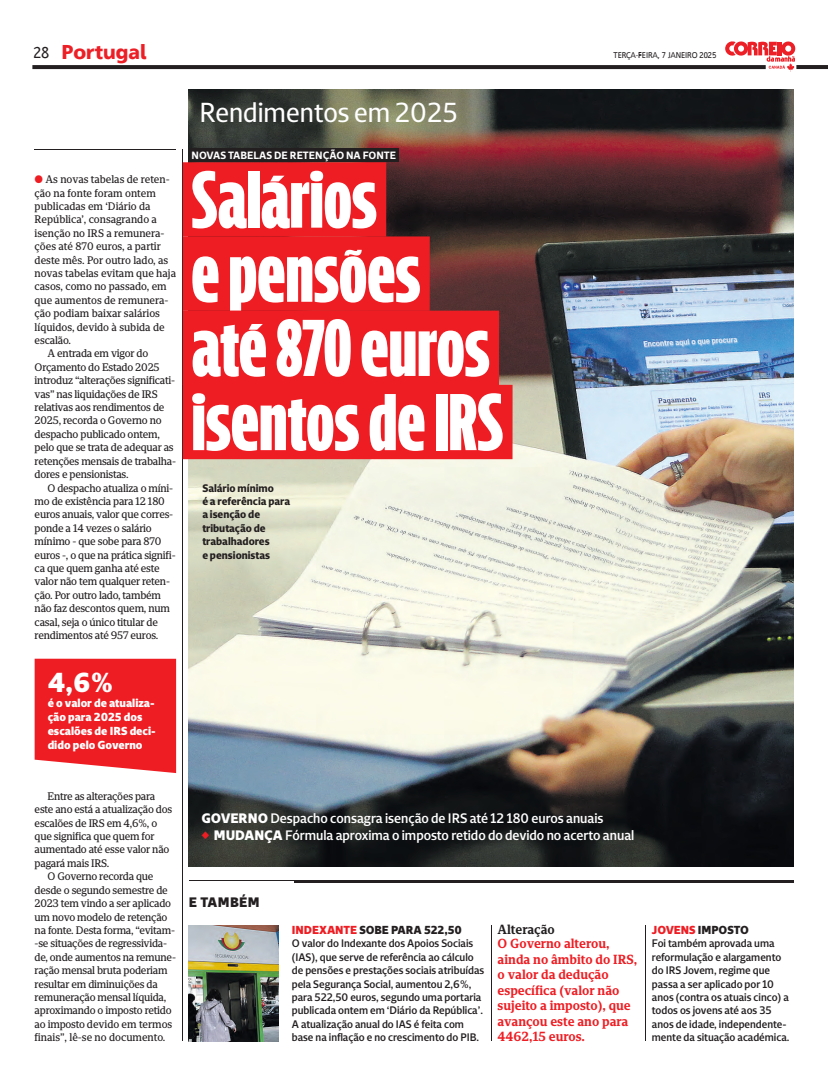
<style>
.page{position:relative;width:828px;height:1080px;background:#fff}
.page>*{position:absolute;margin:0;border:0;box-sizing:border-box;transform-origin:0 0}
.t1{font:700 82.5px/74.2px "Correio Title CM";color:#fff;scale:.96 1}
.t2{font:28.2px "Correio Sans";color:#fff;scale:.96 1}
.t3{font:800 28.2px "Correio Sans";color:#fff;scale:.96 1}
.t4{font:20px "Agan 75";color:#ed1f26;scale:.95 1}
.t5{font:500 14.1px/17.4px "Correio Sans";color:#fff;scale:.96 1}
.t6{font:800 14.1px "Correio Sans";letter-spacing:.025em;color:#231f20;scale:.96 1}
.t7{font:700 13.6px/15.5px "Correio Slab";color:#ee1d23;scale:.96 1}
.t8{font:700 13.6px "Correio Slab";color:#231f20;scale:.96 1}
.t9{font:800 11.9px/14.1px "Correio Sans";color:#fff;scale:.96 1}
.t10{font:800 11.9px "Correio Sans";letter-spacing:-.005em;color:#231f20;scale:.96 1}
.t11{font:11.2px "Correio Slab";letter-spacing:-.02em;color:#231f20;scale:.96 1}
.t12{font:500 11.2px/13.4px "Correio Sans";color:#231f20;scale:.96 1}
.t13{font:11.2px "Correio Slab";color:#231f20;scale:.96 1}
.t14{font:800 11.2px/13.4px "Correio Sans";color:#231f20;scale:.96 1}
.t15{font:700 10.9px "Correio Sans";color:#fff;scale:.96 1}
.t16{font:8.3px "Aan 55";letter-spacing:-.02em;color:#231f20;scale:.91 1}
.s1{font-family:"Talis Regular W00";font-size:19.2px;color:#231f20}
.s2{color:#ee1d23}
.s3{font-weight:800}
</style>
<div class="page">
<svg style="left:32px;top:65px;width:693px;height:4px;background:#272324"></svg>
<svg style="left:725px;top:41px;width:70px;height:31px"></svg>
<hr style="left:796px;top:65px;width:32px;height:4px;background:#231f20">
<img style="left:189px;top:89px;width:604px;height:778px">
<hr style="left:35px;top:149px;width:141px;height:1px;background:#231f20">
<div style="left:35px;top:659px;width:141px;height:114px;background:#ee1d23"></div>
<img style="left:189px;top:926px;width:90px;height:115px">
<hr style="left:182px;top:150px;width:1px;height:891px;background:#231f20">
<hr style="left:491px;top:926px;width:1px;height:115px;background:#231f20">
<hr style="left:645px;top:926px;width:1px;height:115px;background:#231f20">
<hr style="left:294px;top:880px;width:499px;height:3px;background:#231f20">
<hr style="left:189px;top:880px;width:107px;height:1px;background:#231f20">
<div style="left:183px;top:162px;width:203px;height:75px;background:#ee1d23"></div>
<div style="left:183px;top:236px;width:247px;height:75px;background:#ee1d23"></div>
<div style="left:183px;top:311px;width:316px;height:74px;background:#ee1d23"></div>
<div style="left:183px;top:385px;width:330px;height:74px;background:#ee1d23"></div>
<div style="left:189px;top:148px;width:210px;height:14px;background:#231f20"></div>
<svg style="left:202px;top:831px;width:7px;height:8px"></svg>
<h3 class="t4" style="left:33px;top:41px;width:122px"><span class="s1">28</span> Portugal</h3>
<p class="t16" style="left:614px;top:50px;width:114px">TERÇA-FEIRA, 7 JANEIRO 2025</p>
<h2 class="t2" style="left:200px;top:95px;width:270px">Rendimentos em 2025</h2>
<p class="t13" style="left:35px;top:172px;width:142px"><span class="s2">◆</span> As novas tabelas de reten-</p>
<p class="t13" style="left:35px;top:186px;width:128px">ção na fonte foram ontem</p>
<p class="t13" style="left:35px;top:199px;width:122px">publicadas em ‘Diário da</p>
<p class="t13" style="left:35px;top:213px;width:129px">República’, consagrando a</p>
<p class="t13" style="left:35px;top:226px;width:137px">isenção no IRS a remunera-</p>
<p class="t13" style="left:35px;top:239px;width:133px">ções até 870 euros, a partir</p>
<p class="t13" style="left:35px;top:253px;width:141px">deste mês. Por outro lado, as</p>
<p class="t13" style="left:35px;top:266px;width:149px">novas tabelas evitam que haja</p>
<p class="t13" style="left:35px;top:280px;width:139px">casos, como no passado, em</p>
<p class="t13" style="left:35px;top:293px;width:141px">que aumentos de remunera-</p>
<p class="t13" style="left:35px;top:306px;width:132px">ção podiam baixar salários</p>
<p class="t13" style="left:35px;top:320px;width:137px">líquidos, devido à subida de</p>
<p class="t11" style="left:35px;top:333px;width:39px">escalão.</p>
<p class="t11" style="left:48px;top:347px;width:106px">A entrada em vigor do</p>
<p class="t11" style="left:35px;top:360px;width:132px">Orçamento do Estado 2025</p>
<p class="t11" style="left:35px;top:374px;width:148px">introduz “alterações significati-</p>
<p class="t11" style="left:35px;top:387px;width:130px">vas” nas liquidações de IRS</p>
<p class="t11" style="left:35px;top:400px;width:137px">relativas aos rendimentos de</p>
<p class="t11" style="left:35px;top:414px;width:134px">2025, recorda o Governo no</p>
<p class="t11" style="left:35px;top:427px;width:132px">despacho publicado ontem,</p>
<p class="t11" style="left:35px;top:441px;width:146px">pelo que se trata de adequar as</p>
<p class="t11" style="left:35px;top:454px;width:149px">retenções mensais de trabalha-</p>
<p class="t11" style="left:35px;top:467px;width:99px">dores e pensionistas.</p>
<p class="t11" style="left:48px;top:481px;width:132px">O despacho atualiza o míni-</p>
<p class="t11" style="left:35px;top:494px;width:137px">mo de existência para 12 180</p>
<p class="t11" style="left:35px;top:508px;width:146px">euros anuais, valor que corres-</p>
<p class="t11" style="left:35px;top:521px;width:124px">ponde a 14 vezes o salário</p>
<p class="t11" style="left:35px;top:534px;width:134px">mínimo - que sobe para 870</p>
<p class="t11" style="left:35px;top:548px;width:148px">euros -, o que na prática signifi-</p>
<p class="t11" style="left:35px;top:561px;width:132px">ca que quem ganha até este</p>
<p class="t11" style="left:35px;top:575px;width:143px">valor não tem qualquer reten-</p>
<p class="t11" style="left:35px;top:588px;width:133px">ção. Por outro lado, também</p>
<p class="t11" style="left:35px;top:601px;width:142px">não faz descontos quem, num</p>
<p class="t11" style="left:35px;top:615px;width:130px">casal, seja o único titular de</p>
<p class="t11" style="left:35px;top:628px;width:130px">rendimentos até 957 euros.</p>
<h2 class="t3" style="left:48px;top:665px;width:70px">4,6%</h2>
<p class="t9" style="left:48px;top:695px;width:114px">é o valor de atualiza&shy;ção para 2025 dos escalões de IRS deci&shy;dido pelo Governo</p>
<p class="t15" style="left:192px;top:148px;width:215px">NOVAS TABELAS DE RETENÇÃO NA FONTE</p>
<h1 class="t1" style="left:192px;top:163px;width:326px">Salários<br>e pensões até 870 euros isentos de IRS</h1>
<p class="t14" style="left:202px;top:481px;width:93px">Salário mínimo<br>é a referência para a isenção de tributação de trabalhadores<br>e pensionistas</p>
<p class="t11" style="left:48px;top:789px;width:114px">Entre as alterações para</p>
<p class="t11" style="left:35px;top:803px;width:145px">este ano está a atualização dos</p>
<p class="t11" style="left:35px;top:816px;width:129px">escalões de IRS em 4,6%, o</p>
<p class="t11" style="left:35px;top:829px;width:126px">que significa que quem for</p>
<p class="t11" style="left:35px;top:843px;width:142px">aumentado até esse valor não</p>
<p class="t11" style="left:35px;top:856px;width:79px">pagará mais IRS.</p>
<p class="t11" style="left:48px;top:870px;width:112px">O Governo recorda que</p>
<p class="t11" style="left:35px;top:883px;width:140px">desde o segundo semestre de</p>
<p class="t11" style="left:35px;top:896px;width:144px">2023 tem vindo a ser aplicado</p>
<p class="t11" style="left:35px;top:910px;width:140px">um novo modelo de retenção</p>
<p class="t11" style="left:35px;top:923px;width:148px">na fonte. Desta forma, “evitam-</p>
<p class="t11" style="left:35px;top:937px;width:140px">-se situações de regressivida-</p>
<p class="t11" style="left:35px;top:950px;width:149px">de, onde aumentos na remune-</p>
<p class="t11" style="left:35px;top:964px;width:140px">ração mensal bruta poderiam</p>
<p class="t11" style="left:35px;top:977px;width:130px">resultar em diminuições da</p>
<p class="t11" style="left:35px;top:990px;width:139px">remuneração mensal líquida,</p>
<p class="t11" style="left:35px;top:1004px;width:144px">aproximando o imposto retido</p>
<p class="t11" style="left:35px;top:1017px;width:145px">ao imposto devido em termos</p>
<p class="t13" style="left:35px;top:1031px;width:138px">finais”, lê-se no documento.</p>
<p class="t5" style="left:214px;top:809px;width:439px;text-indent:-12px"><span class="s3">GOVERNO</span> Despacho consagra isenção de IRS até 12 180 euros anuais<br><span class="s3">MUDANÇA</span> Fórmula aproxima o imposto retido do devido no acerto anual</p>
<p class="t6" style="left:189px;top:894px;width:75px">E TAMBÉM</p>
<p class="t10" style="left:292px;top:922px;width:179px"><span class="s2">INDEXANTE</span> SOBE PARA 522,50</p>
<p class="t12" style="left:292px;top:937px;width:202px">O valor do Indexante dos Apoios Sociais (IAS), que serve de referência ao cálculo de pensões e prestações sociais atribuídas pela Segurança Social, aumentou 2,6%, para 522,50 euros, segundo uma portaria publicada ontem em ‘Diário da República’.<br>A atualização anual do IAS é feita com base na inflação e no crescimento do PIB.</p>
<p class="t8" style="left:498px;top:921px;width:61px">Alteração</p>
<p class="t7" style="left:498px;top:936px;width:147px">O Governo alterou, ainda no âmbito do IRS, o valor da dedução específica (valor não sujeito a imposto), que avançou este ano para<br>4462,15 euros.</p>
<p class="t10" style="left:652px;top:922px;width:103px"><span class="s2">JOVENS</span> IMPOSTO</p>
<p class="t12" style="left:652px;top:937px;width:145px">Foi também aprovada uma reformulação e alargamento do IRS Jovem, regime que passa a ser aplicado por 10 anos (contra os atuais cinco) a todos os jovens até aos 35 anos de idade, independente&shy;mente da situação académica.</p>
</div>
